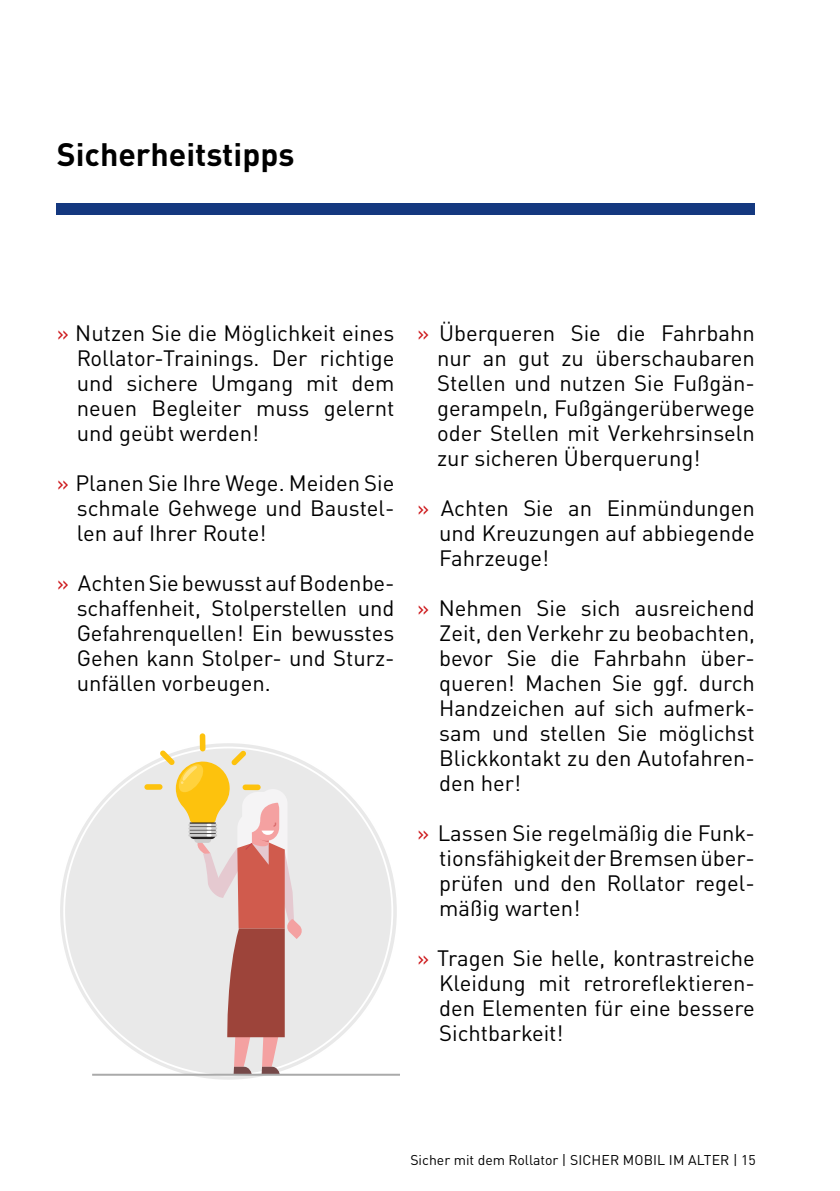
<style>
.page{position:relative;width:840px;height:1191px;background:#fff}
.page>*{position:absolute;margin:0;border:0;box-sizing:border-box;transform-origin:0 0}
.t1{font:700 32px "DIN Pro";color:#000}
.t2{font:22px/25px "DIN Pro";color:#000;text-align:justify}
.t3{font:14px "DIN Pro";color:#000}
.s1{color:#cd171a}
</style>
<div class="page">
<div style="left:57px;top:203px;width:697px;height:12px;background:#14387f"></div>
<svg style="left:59px;top:742px;width:338px;height:338px;fill:#eaeaea"></svg>
<div style="left:64px;top:747px;width:328px;height:328px;background:#e9e9e9;border-radius:50%"></div>
<hr style="left:92px;top:1073px;width:308px;height:2px;background:#aaa">
<div style="left:199px;top:733px;width:6px;height:18px;background:#fdc20d;border-radius:3px"></div>
<svg style="left:160px;top:750px;width:142px;height:323px"></svg>
<div style="left:144px;top:784px;width:18px;height:6px;background:#fdc20d;border-radius:3px"></div>
<h1 class="t1" style="left:57px;top:130px;width:239px">Sicherheitstipps</h1>
<p class="t2" style="left:77px;top:319px;width:319px;text-indent:-20px"><span class="s1">»</span> Nutzen Sie die Möglichkeit eines Rollator-Trainings. Der richtige und sichere Umgang mit dem neuen Begleiter muss gelernt und geübt werden!</p>
<p class="t2" style="left:77px;top:469px;width:319px;text-indent:-20px"><span class="s1">»</span> Planen Sie Ihre Wege. Meiden Sie schmale Gehwege und Baustel&shy;len auf Ihrer Route!</p>
<p class="t2" style="left:77px;top:569px;width:319px;text-indent:-20px"><span class="s1">»</span> Achten Sie bewusst auf Bodenbe&shy;schaffenheit, Stolperstellen und Gefahrenquellen! Ein bewusstes Gehen kann Stolper- und Sturz&shy;unfällen vorbeugen.</p>
<p class="t2" style="left:437px;top:319px;width:319px;text-indent:-20px"><span class="s1">»</span> Überqueren Sie die Fahrbahn nur an gut zu überschaubaren Stellen und nutzen Sie Fußgän&shy;gerampeln, Fußgängerüberwege oder Stellen mit Verkehrsinseln zur sicheren Überquerung!</p>
<p class="t2" style="left:439px;top:494px;width:317px;text-indent:-22px"><span class="s1">»</span> Achten Sie an Einmündungen und Kreuzungen auf abbiegende Fahrzeuge!</p>
<p class="t2" style="left:439px;top:594px;width:317px;text-indent:-22px"><span class="s1">»</span> Nehmen Sie sich ausreichend Zeit, den Verkehr zu beobachten, bevor Sie die Fahrbahn über&shy;queren! Machen Sie ggf. durch Handzeichen auf sich aufmerk&shy;sam und stellen Sie möglichst Blickkontakt zu den Autofahren&shy;den her!</p>
<p class="t2" style="left:439px;top:818px;width:317px;text-indent:-22px"><span class="s1">»</span> Lassen Sie regelmäßig die Funk&shy;tionsfähigkeit der Bremsen über&shy;prüfen und den Rollator regel&shy;mäßig warten!</p>
<p class="t2" style="left:439px;top:943px;width:317px;text-indent:-22px"><span class="s1">»</span> Tragen Sie helle, kontrastreiche Kleidung mit retroreflektieren&shy;den Elementen für eine bessere Sichtbarkeit!</p>
<p class="t3" style="left:410px;top:1149px;width:346px">Sicher mit dem Rollator | SICHER MOBIL IM ALTER | 15</p>
</div>
